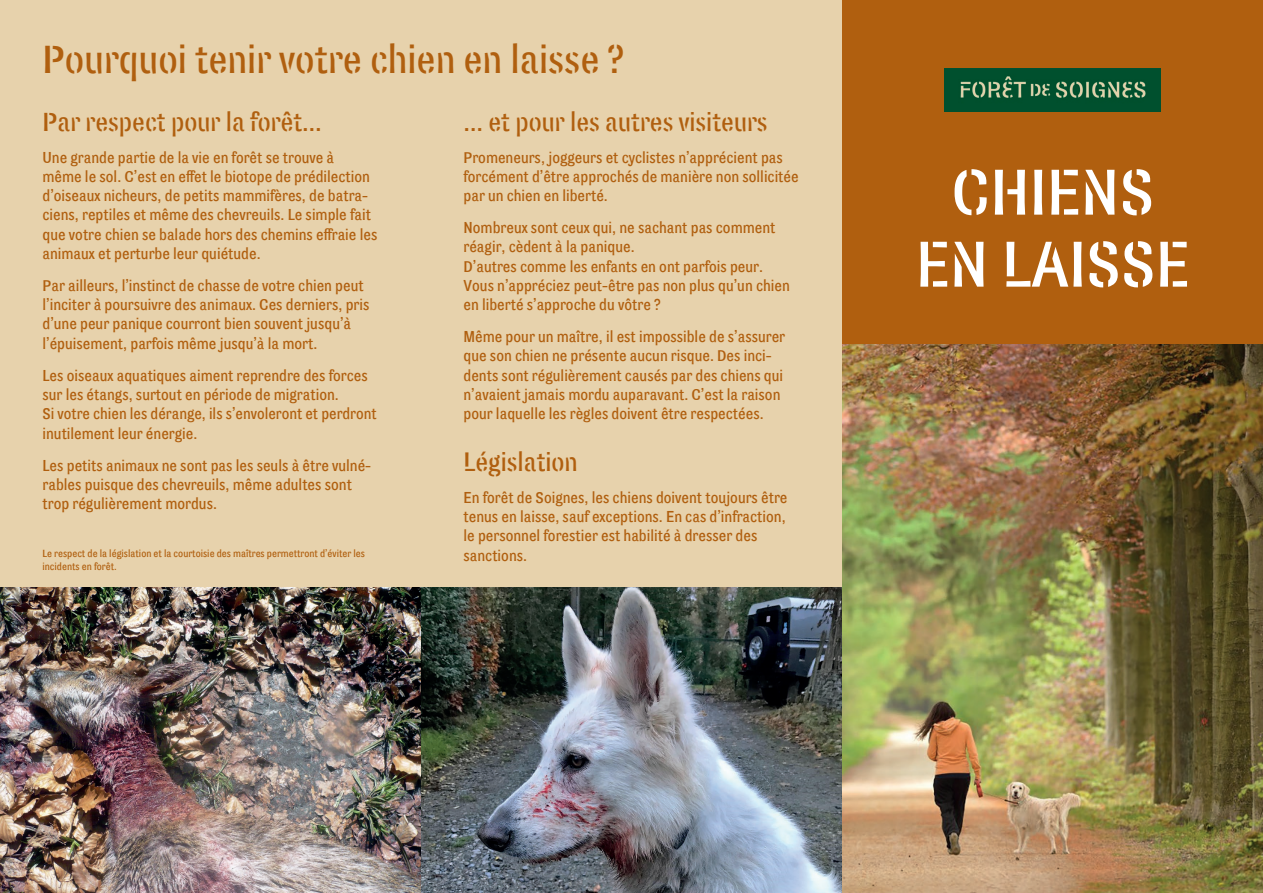
<style>
.page{position:relative;width:1263px;height:893px;background:#fff}
.page>*{position:absolute;margin:0;border:0;box-sizing:border-box;transform-origin:0 0}
.t1{font:66px/72px "Son Grotesque Stencil";color:#fff;text-align:center}
.t2{font:40.5px "Son Grotesque Stencil";color:#b05f0f}
.t3{font:27px "Son Grotesque Stencil";color:#b05f0f}
.t4{font:16.05px/19.2px "Son Grotesque";color:#b05f0f}
.t5{font:10.5px/12.6px "Son Grotesque";color:#b05f0f}
</style>
<div class="page">
<div style="left:0;top:0;width:842px;height:893px;background:#e7d2ac"></div>
<div style="left:842px;top:0;width:421px;height:352px;background:#b05f0f"></div>
<img style="left:944px;top:68px;width:216px;height:44px">
<img style="left:842px;top:344px;width:421px;height:549px">
<img style="left:0;top:587px;width:421px;height:306px">
<img style="left:421px;top:587px;width:421px;height:306px">
<p class="t2" style="left:43px;top:36px;width:584px">Pourquoi tenir votre chien en laisse ?</p>
<p class="t3" style="left:43px;top:106px;width:281px">Par respect pour la forêt…</p>
<p class="t4" style="left:43px;top:147px;width:336px">Une grande partie de la vie en forêt se trouve à même le sol. C’est en effet le biotope de prédilection d’oiseaux nicheurs, de petits mammifères, de batra&shy;ciens, reptiles et même des chevreuils. Le simple fait que votre chien se balade hors des chemins effraie les animaux et perturbe leur quiétude.</p>
<p class="t4" style="left:43px;top:276px;width:328px">Par ailleurs, l’instinct de chasse de votre chien peut l’inciter à poursuivre des animaux. Ces derniers, pris d’une peur panique courront bien souvent jusqu’à l’épuisement, parfois même jusqu’à la mort.</p>
<p class="t4" style="left:43px;top:366px;width:336px">Les oiseaux aquatiques aiment reprendre des forces sur les étangs, surtout en période de migration.<br>Si votre chien les dérange, ils s’envoleront et perdront inutilement leur énergie.</p>
<p class="t4" style="left:43px;top:455px;width:330px">Les petits animaux ne sont pas les seuls à être vulné&shy;rables puisque des chevreuils, même adultes sont trop régulièrement mordus.</p>
<p class="t5" style="left:43px;top:547px;width:324px">Le respect de la législation et la courtoisie des maîtres permettront d’éviter les incidents en forêt.</p>
<p class="t3" style="left:463px;top:106px;width:306px">… et pour les autres visiteurs</p>
<p class="t4" style="left:463px;top:147px;width:337px">Promeneurs, joggeurs et cyclistes n’apprécient pas forcément d’être approchés de manière non sollicitée par un chien en liberté.</p>
<p class="t4" style="left:463px;top:218px;width:313px">Nombreux sont ceux qui, ne sachant pas comment réagir, cèdent à la panique.</p>
<p class="t4" style="left:463px;top:257px;width:328px">D’autres comme les enfants en ont parfois peur.<br>Vous n’appréciez peut-être pas non plus qu’un chien en liberté s’approche du vôtre ?</p>
<p class="t4" style="left:463px;top:327px;width:323px">Même pour un maître, il est impossible de s’assurer que son chien ne présente aucun risque. Des inci&shy;dents sont régulièrement causés par des chiens qui n’avaient jamais mordu auparavant. C’est la raison pour laquelle les règles doivent être respectées.</p>
<p class="t3" style="left:463px;top:447px;width:116px">Législation</p>
<p class="t4" style="left:463px;top:488px;width:326px">En forêt de Soignes, les chiens doivent toujours être tenus en laisse, sauf exceptions. En cas d’infraction, le personnel forestier est habilité à dresser des sanctions.</p>
<p class="t1" style="left:916px;top:156px;width:275px">CHIENS<br>EN LAISSE</p>
</div>
